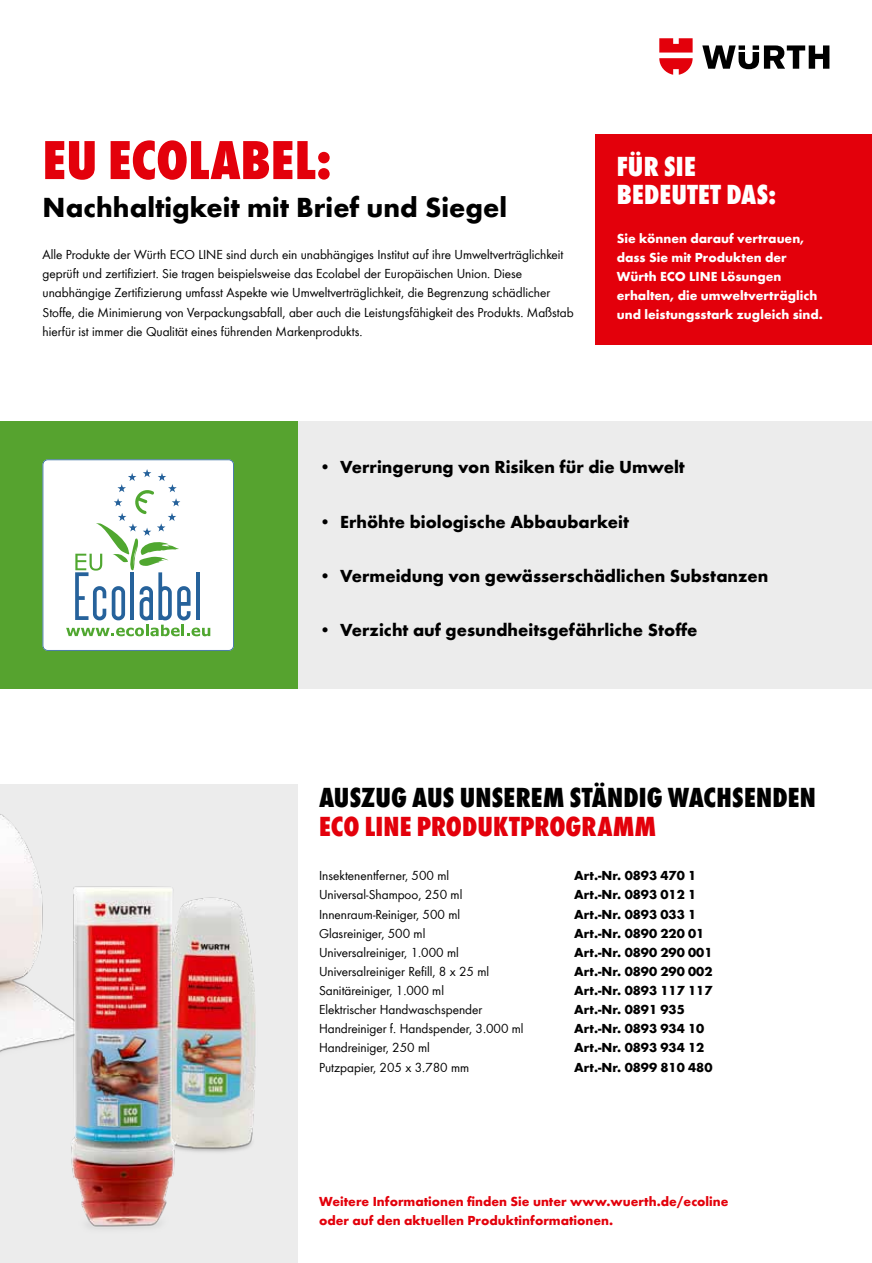
<style>
.page{position:relative;width:872px;height:1263px;background:#fff}
.page>*{position:absolute;margin:0;border:0;box-sizing:border-box;transform-origin:0 0}
.t1{font:800 condensed 57px "Wuerth";color:#e3000b}
.t2{font:800 condensed 28.5px "Wuerth";letter-spacing:.005em;color:#000}
.t3{font:700 28.5px "Wuerth";color:#000}
.t4{font:800 condensed 28.5px "Wuerth";letter-spacing:.005em;color:#e3000b}
.t5{font:800 condensed 28.5px/28.7px "Wuerth";letter-spacing:.01em;color:#fff}
.t6{font:700 18px "Wuerth";color:#000}
.t7{font:13.5px/19.2px "Wuerth";color:#000}
.t8{font:700 13.5px "Wuerth";color:#000}
.t9{font:700 13.5px/19.2px "Wuerth";color:#fff}
.t10{font:700 13.5px/19.2px "Wuerth";color:#e3000b}
</style>
<div class="page">
<svg style="left:702px;top:45px;width:127px;height:24px"></svg>
<svg style="left:659px;top:38px;width:33px;height:37px"></svg>
<div style="left:0;top:784px;width:298px;height:479px;background:#ececec"></div>
<div style="left:0;top:421px;width:872px;height:268px;background:#ececec"></div>
<div style="left:595px;top:134px;width:277px;height:210px;background:#e3000b"></div>
<div style="left:0;top:421px;width:298px;height:268px;background:#56a32f"></div>
<svg style="left:43px;top:459px;width:191px;height:192px;background:#e5eeec"></svg>
<img style="left:0;top:814px;width:34px;height:52px">
<img style="left:250px;top:950px;width:6px;height:196px">
<img style="left:0;top:866px;width:250px;height:363px">
<h1 class="t1" style="left:43px;top:120px;width:92px">EU ECOLABEL</h1>
<h1 class="t1" style="left:315px;top:120px;width:18px">:</h1>
<h2 class="t3" style="left:43px;top:187px;width:466px">Nachhaltigkeit mit Brief und Siegel</h2>
<p class="t7" style="left:43px;top:244px;width:532px">Alle Produkte der Würth ECO LINE sind durch ein unabhängiges Institut auf ihre Umweltverträglichkeit geprüft und zertifiziert. Sie tragen beispielsweise das Ecolabel der Europäischen Union. Diese unabhängige Zertifizierung umfasst Aspekte wie Umweltverträglichkeit, die Begrenzung schädlicher Stoffe, die Minimierung von Verpackungsabfall, aber auch die Leistungsfähigkeit des Produkts. Maßstab hierfür ist immer die Qualität eines führenden Markenprodukts.</p>
<h2 class="t5" style="left:617px;top:150px;width:161px">FÜR SIE<br>BEDEUTET DAS:</h2>
<p class="t9" style="left:617px;top:227px;width:189px">Sie können darauf vertrauen, dass Sie mit Produkten der<br>Würth ECO LINE</p>
<p class="t9" style="left:617px;top:266px;width:208px;text-indent:104px">Lösungen erhalten, die umweltverträglich und leistungsstark zugleich sind.</p>
<h3 class="t6" style="left:319px;top:454px;width:367px">• Verringerung von Risiken für die Umwelt</h3>
<h3 class="t6" style="left:319px;top:508px;width:311px">• Erhöhte biologische Abbaubarkeit</h3>
<h3 class="t6" style="left:319px;top:562px;width:451px">• Vermeidung von gewässerschädlichen Substanzen</h3>
<h3 class="t6" style="left:319px;top:616px;width:380px">• Verzicht auf gesundheitsgefährliche Stoffe</h3>
<h2 class="t2" style="left:319px;top:777px;width:498px">AUSZUG AUS UNSEREM STÄNDIG WACHSENDEN</h2>
<h2 class="t4" style="left:319px;top:806px;width:58px">ECO LINE</h2>
<h2 class="t4" style="left:417px;top:806px;width:241px">PRODUKTPROGRAMM</h2>
<p class="t7" style="left:319px;top:865px;width:132px">Insektenentferner, 500 ml</p>
<p class="t8" style="left:574px;top:866px;width:124px">Art.-Nr. 0893 470 1</p>
<p class="t7" style="left:319px;top:885px;width:145px">Universal-Shampoo, 250 ml</p>
<p class="t8" style="left:574px;top:885px;width:124px">Art.-Nr. 0893 012 1</p>
<p class="t7" style="left:319px;top:904px;width:143px">Innenraum-Reiniger, 500 ml</p>
<p class="t8" style="left:574px;top:904px;width:124px">Art.-Nr. 0893 033 1</p>
<p class="t7" style="left:319px;top:923px;width:108px">Glasreiniger, 500 ml</p>
<p class="t8" style="left:574px;top:923px;width:132px">Art.-Nr. 0890 220 01</p>
<p class="t7" style="left:319px;top:942px;width:141px">Universalreiniger, 1.000 ml</p>
<p class="t8" style="left:574px;top:942px;width:140px">Art.-Nr. 0890 290 001</p>
<p class="t7" style="left:319px;top:961px;width:172px">Universalreiniger Refill, 8 x 25 ml</p>
<p class="t8" style="left:574px;top:961px;width:140px">Art.-Nr. 0890 290 002</p>
<p class="t7" style="left:319px;top:980px;width:126px">Sanitäreiniger, 1.000 ml</p>
<p class="t8" style="left:574px;top:980px;width:140px">Art.-Nr. 0893 117 117</p>
<p class="t7" style="left:319px;top:999px;width:165px">Elektrischer Handwaschspender</p>
<p class="t8" style="left:574px;top:1000px;width:112px">Art.-Nr. 0891 935</p>
<p class="t7" style="left:319px;top:1018px;width:206px">Handreiniger f. Handspender, 3.000 ml</p>
<p class="t8" style="left:574px;top:1019px;width:132px">Art.-Nr. 0893 934 10</p>
<p class="t7" style="left:319px;top:1038px;width:112px">Handreiniger, 250 ml</p>
<p class="t8" style="left:574px;top:1038px;width:132px">Art.-Nr. 0893 934 12</p>
<p class="t7" style="left:319px;top:1057px;width:152px">Putzpapier, 205 x 3.780 mm</p>
<p class="t8" style="left:574px;top:1057px;width:140px">Art.-Nr. 0899 810 480</p>
<p class="t10" style="left:319px;top:1190px;width:411px">Weitere Informationen finden Sie unter www.wuerth.de/ecoline oder auf den aktuellen Produktinformationen.</p>
</div>
